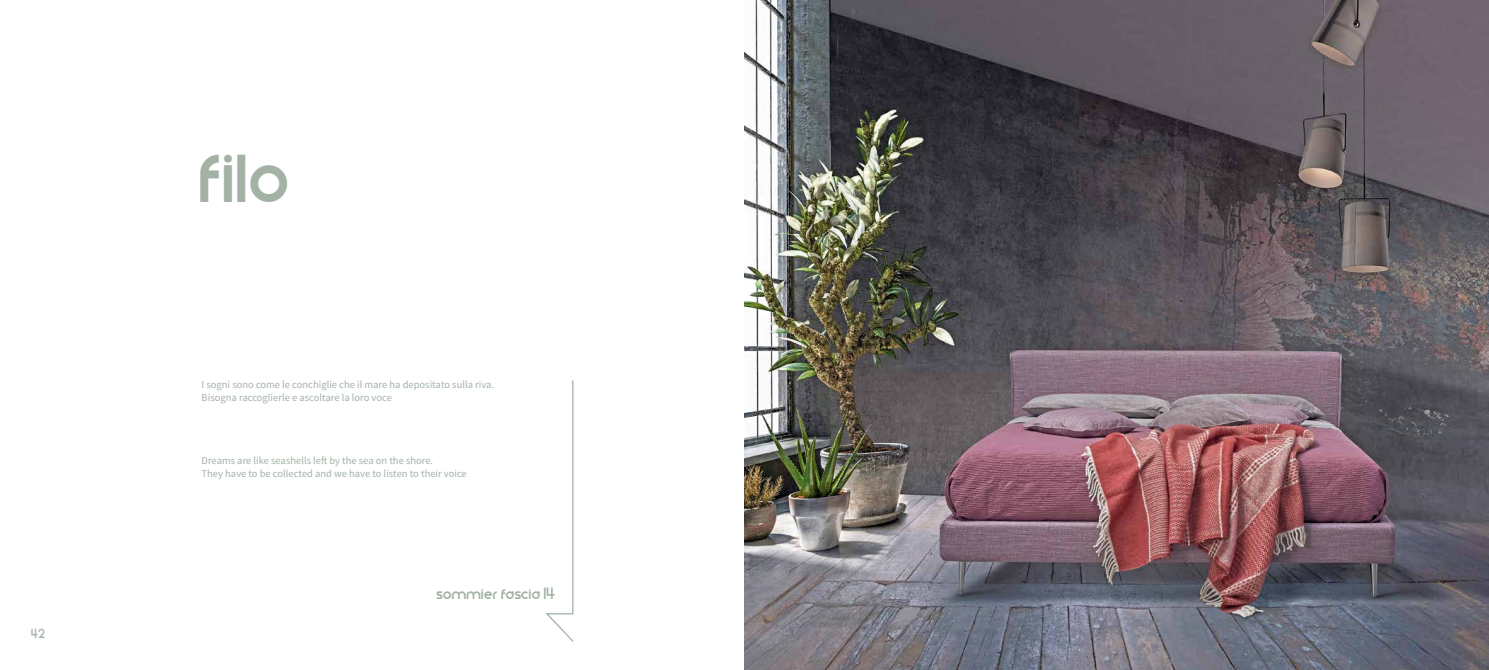
<style>
.page{position:relative;width:1489px;height:670px;background:#fff}
.page>*{position:absolute;margin:0;border:0;box-sizing:border-box;transform-origin:0 0}
.t1{font:42px "Smooth Circulars";color:#a3b2a5}
.t2{font:10.5px/12.6px "Source Sans Pro";color:#a3b2a5}
.t3{font:8.75px "Smooth Circulars";color:#a3b2a5}
.t4{font:7px "Smooth Circulars";color:#a3b2a5}
</style>
<div class="page">
<svg style="left:545px;top:380px;width:29px;height:262px"></svg>
<img style="left:744px;top:0;width:744px;height:670px">
<p class="t4" style="left:32px;top:632px;width:15px">42</p>
<h1 class="t1" style="left:200px;top:163px;width:93px">filo</h1>
<p class="t2" style="left:202px;top:379px;width:294px">I sogni sono come le conchiglie che il mare ha depositato sulla riva.<br>Bisogna raccoglierle e ascoltare la loro voce</p>
<p class="t2" style="left:202px;top:454px;width:267px">Dreams are like seashells left by the sea on the shore.<br>They have to be collected and we have to listen to their voice</p>
<p class="t3" style="left:437px;top:591px;width:120px">sommier fascia 14</p>
</div>
